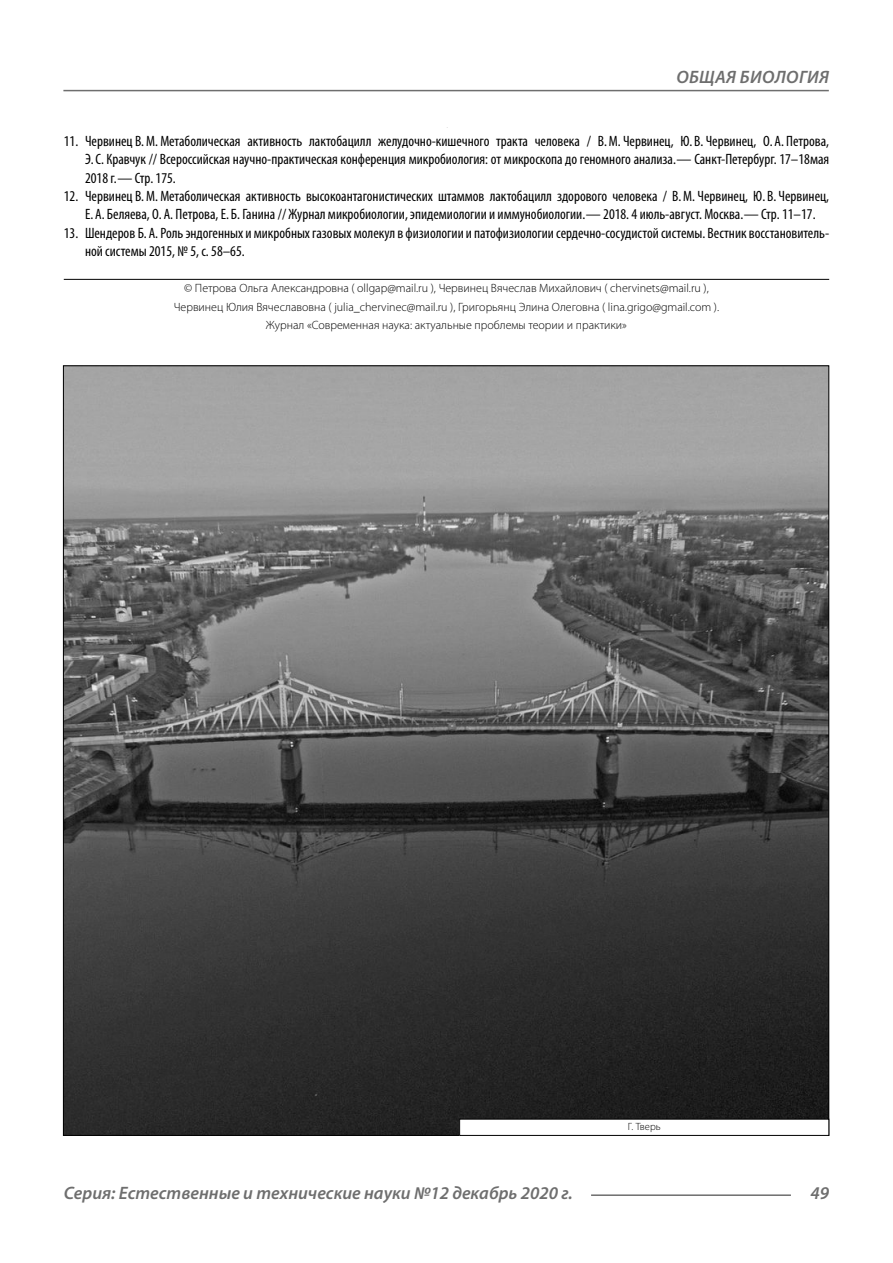
<style>
.page{position:relative;width:893px;height:1263px;background:#fff}
.page>*{position:absolute;margin:0;border:0;box-sizing:border-box;transform-origin:0 0}
.t1{font:italic 600 18px "Myriad Pro";color:#6e6e6e}
.t2{font:italic 600 18px "Myriad Pro";letter-spacing:.02em;color:#6e6e6e}
.t3{font:condensed 15px/18.3px "Myriad Pro";color:#000;text-align:justify}
.Copy{font:300 12px/18.3px "Myriad Pro";color:#000;text-align:center}
.Author-doc{font:300 10.5px "Myriad Pro";color:#000}
</style>
<div class="page">
<hr style="left:64px;top:279px;width:765px;height:1px;background:#000">
<img style="left:65px;top:367px;width:762px;height:767px">
<div style="left:460px;top:1119px;width:369px;height:16px;background:#fff"></div>
<div style="left:459px;top:1119px;width:370px;height:17px;border:1px solid #000"></div>
<hr style="left:591px;top:1194px;width:200px;height:2px;background:#6e6e6e">
<hr style="left:63px;top:90px;width:766px;height:1px;background:#6e6e6e">
<p class="t2" style="left:676px;top:66px;width:154px">ОБЩАЯ БИОЛОГИЯ</p>
<p class="t3" style="left:85px;top:132px;width:746px;text-indent:-21px">11. Червинец В.М. Метаболическая активность лактобацилл желудочно-кишечного тракта человека / В.М. Червинец, Ю. В. Червинец, О. А. Петрова, Э.С. Кравчук // Всероссийская научно-практическая конференция микробиология: от микроскопа до геномного анализа.— Санкт-Петербург. 17–18мая 2018 г.— Стр. 175.</p>
<p class="t3" style="left:64px;top:187px;width:767px;text-align:center">12. Червинец В.М. Метаболическая активность высокоантагонистических штаммов лактобацилл здорового человека / В.М. Червинец, Ю. В. Червинец,<br>Е. А. Беляева, О. А. Петрова, Е. Б. Ганина // Журнал микробиологии, эпидемиологии и иммунобиологии.— 2018. 4 июль-август. Москва.— Стр. 11–17.</p>
<p class="t3" style="left:85px;top:223px;width:746px;text-indent:-21px">13. Шендеров Б. А. Роль эндогенных и микробных газовых молекул в физиологии и патофизиологии сердечно-сосудистой системы. Вестник восстановитель&shy;ной системы 2015, № 5, с. 58–65.</p>
<p class="Copy" style="left:174px;top:279px;width:547px">© Петрова Ольга Александровна ( ollgap@mail.ru ), Червинец Вячеслав Михайлович ( chervinets@mail.ru ),<br>Червинец Юлия Вячеславовна ( julia_chervinec@mail.ru ), Григорьянц Элина Олеговна ( lina.grigo@gmail.com ).<br>Журнал «Современная наука: актуальные проблемы теории и практики»</p>
<p class="Author-doc" style="left:628px;top:1120px;width:34px">Г. Тверь</p>
<p class="t1" style="left:64px;top:1182px;width:510px">Серия: Естественные и технические науки №12 декабрь 2020 г.</p>
<p class="t1" style="left:810px;top:1182px;width:20px">49</p>
</div>
